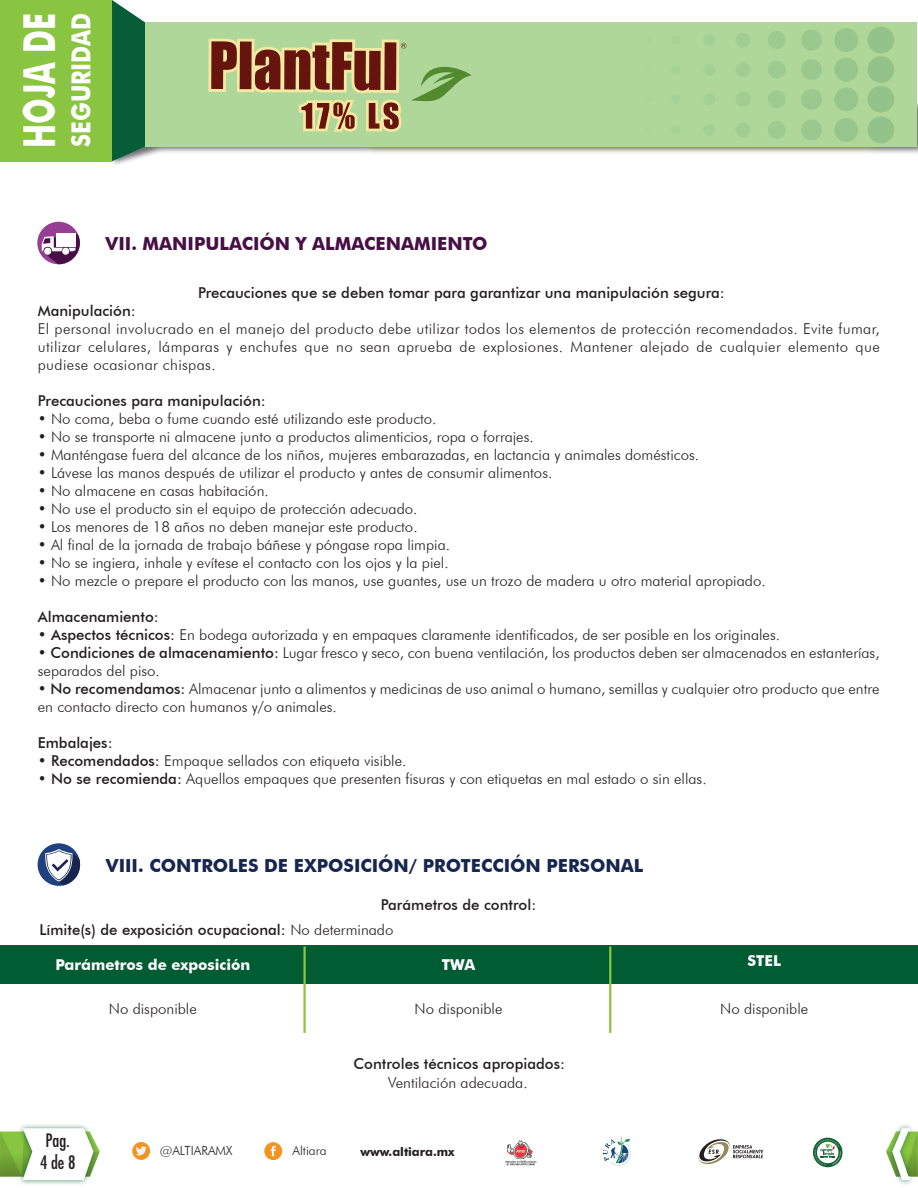
<style>
.page{position:relative;width:918px;height:1188px;background:#fff}
.page>*{position:absolute;margin:0;border:0;box-sizing:border-box;transform-origin:0 0}
.t1{font:700 44.1px "Futura BT";color:#fff;scale:.68 1}
.t2{font:700 26.25px "Futura BT";color:#fff;scale:.85 1}
.t3{font:700 18px "Futura BT";color:#17264e}
.t4{font:700 18px "Futura BT";color:#470f46}
.t5{font:condensed 18px/21.6px "Futura Std";color:#231f20;text-align:center}
.t6{font:300 15px/18px "Futura BT";color:#231f20}
.t7{font:500 15px "Futura BT";color:#231f20}
.t8{font:700 15px "Futura BT";color:#fff}
.t9{font:300 12.6px "Futura BT";color:#231f20}
.t10{font:700 12px "Futura BT";color:#231f20}
.s1{font-weight:500}
.s2{font-weight:300}
</style>
<div class="page">
<img style="left:56px;top:102px;width:862px;height:63px">
<img style="left:20px;top:1124px;width:128px;height:61px">
<svg style="left:0;top:1128px;width:100px;height:52px"></svg>
<div style="left:264px;top:1142px;width:18px;height:18px;background:#f49420;border-radius:50%"></div>
<svg style="left:271px;top:1146px;width:5px;height:10px"></svg>
<svg style="left:132px;top:1142px;width:18px;height:18px"></svg>
<svg style="left:136px;top:1146px;width:11px;height:9px"></svg>
<svg style="left:813px;top:1138px;width:25px;height:29px"></svg>
<svg style="left:698px;top:1139px;width:65px;height:26px"></svg>
<svg style="left:602px;top:1136px;width:29px;height:30px"></svg>
<svg style="left:505px;top:1141px;width:31px;height:25px"></svg>
<img style="left:838px;top:1125px;width:74px;height:59px">
<svg style="left:886px;top:1128px;width:32px;height:52px"></svg>
<div style="left:0;top:945px;width:917px;height:39px;background:#005c33"></div>
<div style="left:1px;top:0;width:111px;height:161px;background:#8ac541"></div>
<svg style="left:112px;top:0;width:33px;height:161px;background:#1f6c4b"></svg>
<div style="left:145px;top:22px;width:772px;height:124px;background:#aed799"></div>
<div style="left:868px;top:117px;width:26px;height:26px;background:#93c389;border-radius:50%"></div>
<div style="left:868px;top:27px;width:26px;height:26px;background:#93c389;border-radius:50%"></div>
<div style="left:868px;top:56px;width:26px;height:27px;background:#93c389;border-radius:50%"></div>
<div style="left:868px;top:86px;width:26px;height:27px;background:#93c389;border-radius:50%"></div>
<div style="left:834px;top:118px;width:24px;height:24px;background:#97c68c;border-radius:50%"></div>
<div style="left:834px;top:28px;width:24px;height:24px;background:#97c68c;border-radius:50%"></div>
<div style="left:834px;top:58px;width:24px;height:24px;background:#97c68c;border-radius:50%"></div>
<div style="left:834px;top:87px;width:24px;height:24px;background:#97c68c;border-radius:50%"></div>
<div style="left:801px;top:89px;width:21px;height:21px;background:#9ac88d;border-radius:50%"></div>
<div style="left:801px;top:59px;width:21px;height:21px;background:#9ac88d;border-radius:50%"></div>
<div style="left:801px;top:30px;width:21px;height:21px;background:#9ac88d;border-radius:50%"></div>
<div style="left:801px;top:120px;width:21px;height:20px;background:#9ac88d;border-radius:50%"></div>
<div style="left:768px;top:61px;width:18px;height:18px;background:#9ecb8f;border-radius:50%"></div>
<div style="left:768px;top:90px;width:18px;height:18px;background:#9ecb8f;border-radius:50%"></div>
<div style="left:768px;top:31px;width:18px;height:18px;background:#9ecb8f;border-radius:50%"></div>
<div style="left:768px;top:121px;width:18px;height:18px;background:#9ecb8f;border-radius:50%"></div>
<div style="left:736px;top:33px;width:15px;height:15px;background:#a1cd91;border-radius:50%"></div>
<div style="left:736px;top:122px;width:15px;height:16px;background:#a1cd91;border-radius:50%"></div>
<div style="left:736px;top:92px;width:15px;height:15px;background:#a1cd91;border-radius:50%"></div>
<div style="left:736px;top:62px;width:15px;height:15px;background:#a1cd91;border-radius:50%"></div>
<div style="left:703px;top:93px;width:13px;height:12px;background:#a4d093;border-radius:50%"></div>
<div style="left:703px;top:64px;width:13px;height:12px;background:#a4d093;border-radius:50%"></div>
<div style="left:703px;top:34px;width:13px;height:12px;background:#a4d093;border-radius:50%"></div>
<div style="left:703px;top:124px;width:13px;height:12px;background:#a4d093;border-radius:50%"></div>
<div style="left:671px;top:125px;width:9px;height:10px;background:#a8d295;border-radius:50%"></div>
<div style="left:671px;top:95px;width:9px;height:9px;background:#a8d295;border-radius:50%"></div>
<div style="left:671px;top:65px;width:9px;height:9px;background:#a8d295;border-radius:50%"></div>
<div style="left:671px;top:36px;width:9px;height:9px;background:#a8d295;border-radius:50%"></div>
<hr style="left:303px;top:946px;width:3px;height:87px;background:#8bc63e">
<hr style="left:609px;top:946px;width:2px;height:87px;background:#8bc63e">
<div style="left:37px;top:222px;width:43px;height:42px;background:#963e94;border-radius:50%"></div>
<svg style="left:42px;top:233px;width:38px;height:31px"></svg>
<div style="left:38px;top:843px;width:42px;height:43px;background:#1e417f;border-radius:50%"></div>
<svg style="left:45px;top:849px;width:35px;height:36px"></svg>
<svg style="left:208px;top:39px;width:263px;height:93px"></svg>
<h1 class="t1" style="left:13px;top:148px;width:200px;rotate:-90deg">HOJA DE</h1>
<h2 class="t2" style="left:65px;top:147px;width:159px;rotate:-90deg">SEGURIDAD</h2>
<p class="t4" style="left:106px;top:233px;width:384px">VII. MANIPULACIÓN Y ALMACENAMIENTO</p>
<p class="t7" style="left:198px;top:284px;width:528px">Precauciones que se deben tomar para garantizar una manipulación segura:</p>
<p class="t7" style="left:38px;top:301px;width:99px">Manipulación:</p>
<p class="t6" style="left:38px;top:319px;width:843px;text-align:justify">El personal involucrado en el manejo del producto debe utilizar todos los elementos de protección recomendados. Evite fumar, utilizar celulares, lámparas y enchufes que no sean aprueba de explosiones. Mantener alejado de cualquier elemento que pudiese ocasionar chispas.</p>
<p class="t7" style="left:38px;top:391px;width:229px">Precauciones para manipulación:</p>
<p class="t6" style="left:38px;top:409px;width:400px">• No coma, beba o fume cuando esté utilizando este producto.</p>
<p class="t6" style="left:38px;top:427px;width:497px">• No se transporte ni almacene junto a productos alimenticios, ropa o forrajes.</p>
<p class="t6" style="left:38px;top:445px;width:663px">• Manténgase fuera del alcance de los niños, mujeres embarazadas, en lactancia y animales domésticos.</p>
<p class="t6" style="left:38px;top:463px;width:516px">• Lávese las manos después de utilizar el producto y antes de consumir alimentos.</p>
<p class="t6" style="left:38px;top:481px;width:233px">• No almacene en casas habitación.</p>
<p class="t6" style="left:38px;top:499px;width:381px">• No use el producto sin el equipo de protección adecuado.</p>
<p class="t6" style="left:38px;top:517px;width:381px">• Los menores de 18 años no deben manejar este producto.</p>
<p class="t6" style="left:38px;top:535px;width:414px">• Al final de la jornada de trabajo báñese y póngase ropa limpia.</p>
<p class="t6" style="left:38px;top:553px;width:412px">• No se ingiera, inhale y evítese el contacto con los ojos y la piel.</p>
<p class="t6" style="left:38px;top:571px;width:729px">• No mezcle o prepare el producto con las manos, use guantes, use un trozo de madera u otro material apropiado.</p>
<p class="t7" style="left:38px;top:607px;width:122px">Almacenamiento:</p>
<p class="t6" style="left:38px;top:625px;width:744px"><span class="s1">• Aspectos técnicos:</span> En bodega autorizada y en empaques claramente identificados, de ser posible en los originales.</p>
<p class="t6" style="left:38px;top:643px;width:843px"><span class="s1">• Condiciones de almacenamiento:</span> Lugar fresco y seco, con buena ventilación, los productos deben ser almacenados en estanterías, separados del piso.</p>
<p class="t6" style="left:38px;top:679px;width:843px"><span class="s1">• No recomendamos:</span> Almacenar junto a alimentos y medicinas de uso animal o humano, semillas y cualquier otro producto que entre en contacto directo con humanos y/o animales.</p>
<p class="t7" style="left:38px;top:733px;width:76px">Embalajes:</p>
<p class="t6" style="left:38px;top:751px;width:370px"><span class="s1">• Recomendados:</span> Empaque sellados con etiqueta visible.</p>
<p class="t6" style="left:38px;top:769px;width:670px"><span class="s1">• No se recomienda:</span> Aquellos empaques que presenten fisuras y con etiquetas en mal estado o sin ellas.</p>
<p class="t3" style="left:106px;top:855px;width:539px">VIII. CONTROLES DE EXPOSICIÓN/ PROTECCIÓN PERSONAL</p>
<p class="t7" style="left:381px;top:896px;width:157px">Parámetros de control:</p>
<p class="t7" style="left:40px;top:921px;width:355px">Límite(s) de exposición ocupacional: <span class="s2">No determinado</span></p>
<p class="t8" style="left:55px;top:956px;width:196px">Parámetros de exposición</p>
<p class="t8" style="left:442px;top:956px;width:35px">TWA</p>
<p class="t6" style="left:109px;top:1000px;width:89px">No disponible</p>
<p class="t6" style="left:415px;top:1000px;width:89px">No disponible</p>
<p class="t7" style="left:353px;top:1054px;width:213px">Controles técnicos apropiados:</p>
<p class="t5" style="left:40px;top:1130px;width:37px">Pag.<br>4 de 8</p>
<p class="t6" style="left:388px;top:1073px;width:141px">Ventilación adecuada.</p>
<p class="t9" style="left:160px;top:1143px;width:74px">@ALTIARAMX</p>
<p class="t9" style="left:292px;top:1143px;width:36px">Altiara</p>
<p class="t10" style="left:361px;top:1144px;width:96px">www.altiara.mx</p>
<p class="t8" style="left:748px;top:952px;width:35px">STEL</p>
<p class="t6" style="left:720px;top:1000px;width:89px">No disponible</p>
</div>
